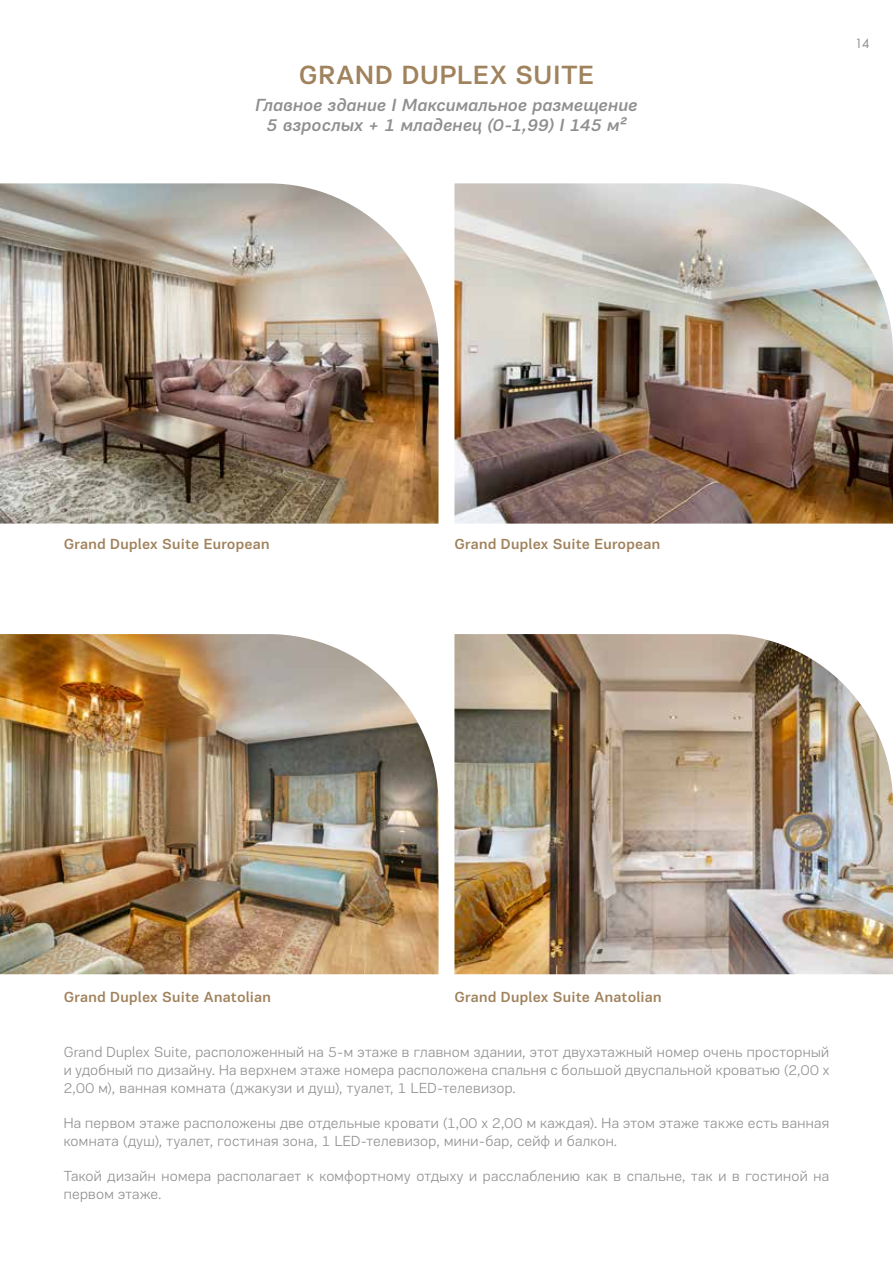
<style>
.page{position:relative;width:893px;height:1263px;background:#fff}
.page>*{position:absolute;margin:0;border:0;box-sizing:border-box;transform-origin:0 0}
.t1{font:500 27px "PF Encore Sans Pro";letter-spacing:.035em;color:#a0825c}
.t2{font:italic 500 18px/20.5px "PF Encore Sans Pro";letter-spacing:.005em;color:#8f8f8f;text-align:center}
.t3{font:300 15px/18px "PF Encore Sans Pro";letter-spacing:.02em;color:#8f8f8f}
.t4{font:500 15px "PF Encore Sans Pro";letter-spacing:.015em;color:#a0825c}
.t5{font:13.95px "Futura PT";color:#8f8f8f}
</style>
<div class="page">
<img style="left:0;top:183px;width:438px;height:341px">
<img style="left:0;top:634px;width:438px;height:340px">
<img style="left:454px;top:183px;width:439px;height:341px">
<img style="left:454px;top:634px;width:439px;height:340px">
<h1 class="t1" style="left:299px;top:58px;width:297px">GRAND DUPLEX SUITE</h1>
<p class="t2" style="left:255px;top:94px;width:384px">Главное здание I Максимальное размещение<br>5 взрослых + 1 младенец (0-1,99) I 145 м²</p>
<p class="t4" style="left:64px;top:535px;width:207px">Grand Duplex Suite European</p>
<p class="t4" style="left:454px;top:535px;width:207px">Grand Duplex Suite European</p>
<p class="t5" style="left:855px;top:35px;width:17px">14</p>
<p class="t4" style="left:64px;top:988px;width:209px">Grand Duplex Suite Anatolian</p>
<p class="t4" style="left:454px;top:988px;width:209px">Grand Duplex Suite Anatolian</p>
<p class="t3" style="left:64px;top:1043px;width:767px;text-align:justify">Grand Duplex Suite, расположенный на 5-м этаже в главном здании, этот двухэтажный номер очень просторный и удобный по дизайну. На верхнем этаже номера расположена спальня с большой двуспальной кроватью (2,00 х 2,00 м), ванная комната (джакузи и душ), туалет, 1 LED-телевизор.</p>
<p class="t3" style="left:64px;top:1114px;width:767px">На первом этаже расположены две отдельные кровати (1,00 x 2,00 м каждая). На этом этаже также есть ванная комната (душ), туалет, гостиная зона, 1 LED-телевизор, мини-бар, сейф и балкон.</p>
<p class="t3" style="left:64px;top:1167px;width:767px">Такой дизайн номера располагает к комфортному отдыху и расслаблению как в спальне, так и в гостиной на первом этаже.</p>
</div>
